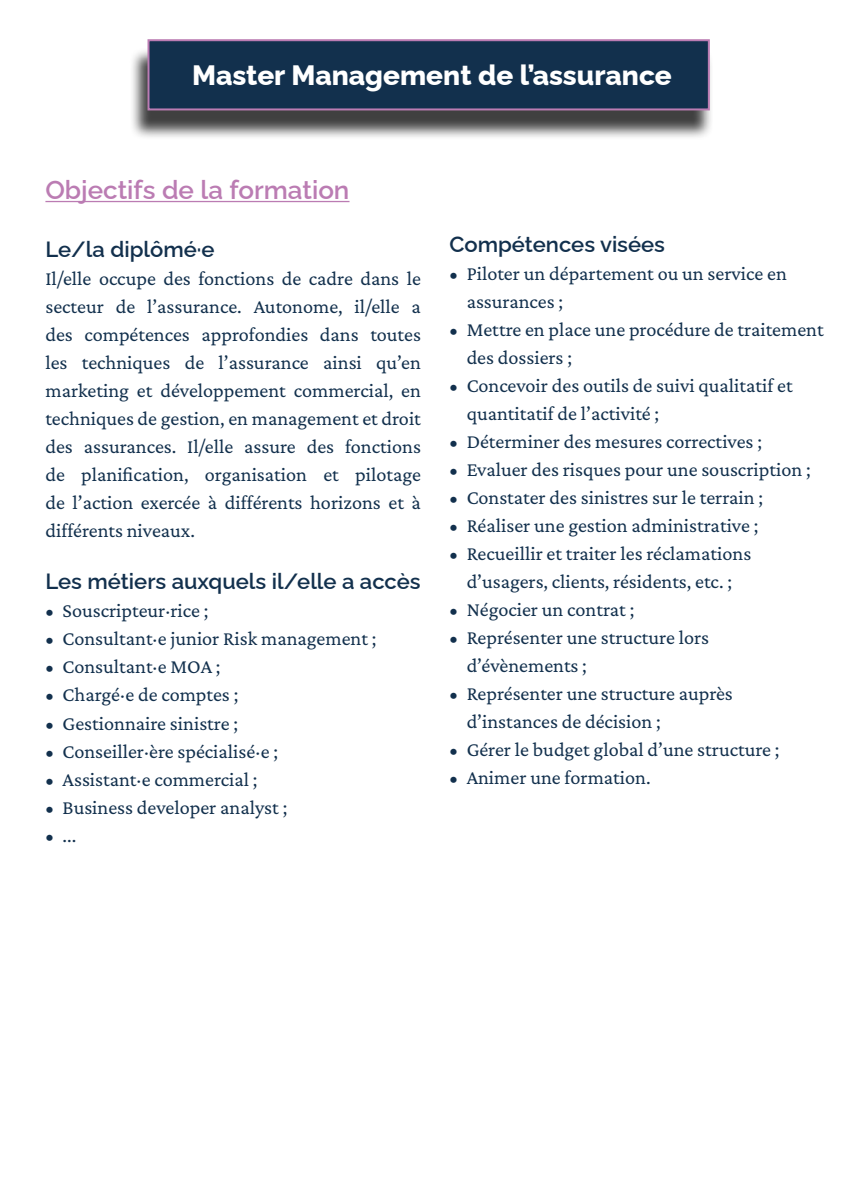
<style>
.page{position:relative;width:842px;height:1191px;background:#fff}
.page>*{position:absolute;margin:0;border:0;box-sizing:border-box;transform-origin:0 0}
.titre{font:800 28px "Raleway";color:#fff}
.t1{font:600 26px "Raleway";color:#bb7cb3}
.t2{font:600 22px "Raleway";color:#12304d}
.t3{font:20.2px/28px "Crimson Pro";color:#12304d}
</style>
<div class="page">
<div style="left:129px;top:47px;width:584px;height:93px;background:#000;opacity:.75"></div>
<div style="left:147px;top:39px;width:563px;height:71px;background:#12304d;border:2px solid #bb7cb3"></div>
<hr style="left:45px;top:201px;width:304px;height:1px;background:#bb7cb3">
<p class="titre" style="left:192px;top:53px;width:481px">Master Management de l’assurance</p>
<p class="t1" style="left:45px;top:169px;width:306px">Objectifs de la formation</p>
<p class="t2" style="left:45px;top:231px;width:171px">Le/la diplômé·e</p>
<p class="t3" style="left:45px;top:264px;width:377px;text-align:justify">Il/elle occupe des fonctions de cadre dans le secteur de l’assurance. Autonome, il/elle a des compétences approfondies dans toutes les techniques de l’assurance ainsi qu’en marketing et développement commercial, en techniques de gestion, en management et droit des assurances. Il/elle assure des fonctions de planification, organisation et pilotage de l’action exercée à différents horizons et à différents niveaux.</p>
<p class="t2" style="left:45px;top:564px;width:377px">Les métiers auxquels il/elle a accès</p>
<p class="t3" style="left:45px;top:596px;width:164px">• Souscripteur·rice ;</p>
<p class="t3" style="left:45px;top:624px;width:333px">• Consultant·e junior Risk management ;</p>
<p class="t3" style="left:45px;top:652px;width:177px">• Consultant·e MOA ;</p>
<p class="t3" style="left:45px;top:680px;width:194px">• Chargé·e de comptes ;</p>
<p class="t3" style="left:45px;top:708px;width:194px">• Gestionnaire sinistre ;</p>
<p class="t3" style="left:45px;top:736px;width:234px">• Conseiller·ère spécialisé·e ;</p>
<p class="t3" style="left:45px;top:764px;width:214px">• Assistant·e commercial ;</p>
<p class="t3" style="left:45px;top:792px;width:243px">• Business developer analyst ;</p>
<p class="t3" style="left:45px;top:820px;width:33px">• ...</p>
<p class="t2" style="left:449px;top:226px;width:217px">Compétences visées</p>
<p class="t3" style="left:467px;top:259px;width:322px;text-indent:-17px">• Piloter un département ou un service en assurances ;</p>
<p class="t3" style="left:467px;top:315px;width:359px;text-indent:-17px">• Mettre en place une procédure de traitement des dossiers ;</p>
<p class="t3" style="left:467px;top:371px;width:328px;text-indent:-17px">• Concevoir des outils de suivi qualitatif et quantitatif de l’activité ;</p>
<p class="t3" style="left:449px;top:427px;width:314px">• Déterminer des mesures correctives ;</p>
<p class="t3" style="left:449px;top:455px;width:363px">• Evaluer des risques pour une souscription ;</p>
<p class="t3" style="left:449px;top:483px;width:315px">• Constater des sinistres sur le terrain ;</p>
<p class="t3" style="left:449px;top:511px;width:310px">• Réaliser une gestion administrative ;</p>
<p class="t3" style="left:449px;top:539px;width:303px;text-align:center">• Recueillir et traiter les réclamations d’usagers, clients, résidents, etc. ;</p>
<p class="t3" style="left:449px;top:595px;width:186px">• Négocier un contrat ;</p>
<p class="t3" style="left:467px;top:623px;width:244px;text-indent:-17px">• Représenter une structure lors d’évènements ;</p>
<p class="t3" style="left:467px;top:679px;width:268px;text-indent:-17px">• Représenter une structure auprès d’instances de décision ;</p>
<p class="t3" style="left:449px;top:735px;width:332px">• Gérer le budget global d’une structure ;</p>
<p class="t3" style="left:449px;top:763px;width:203px">• Animer une formation.</p>
</div>
